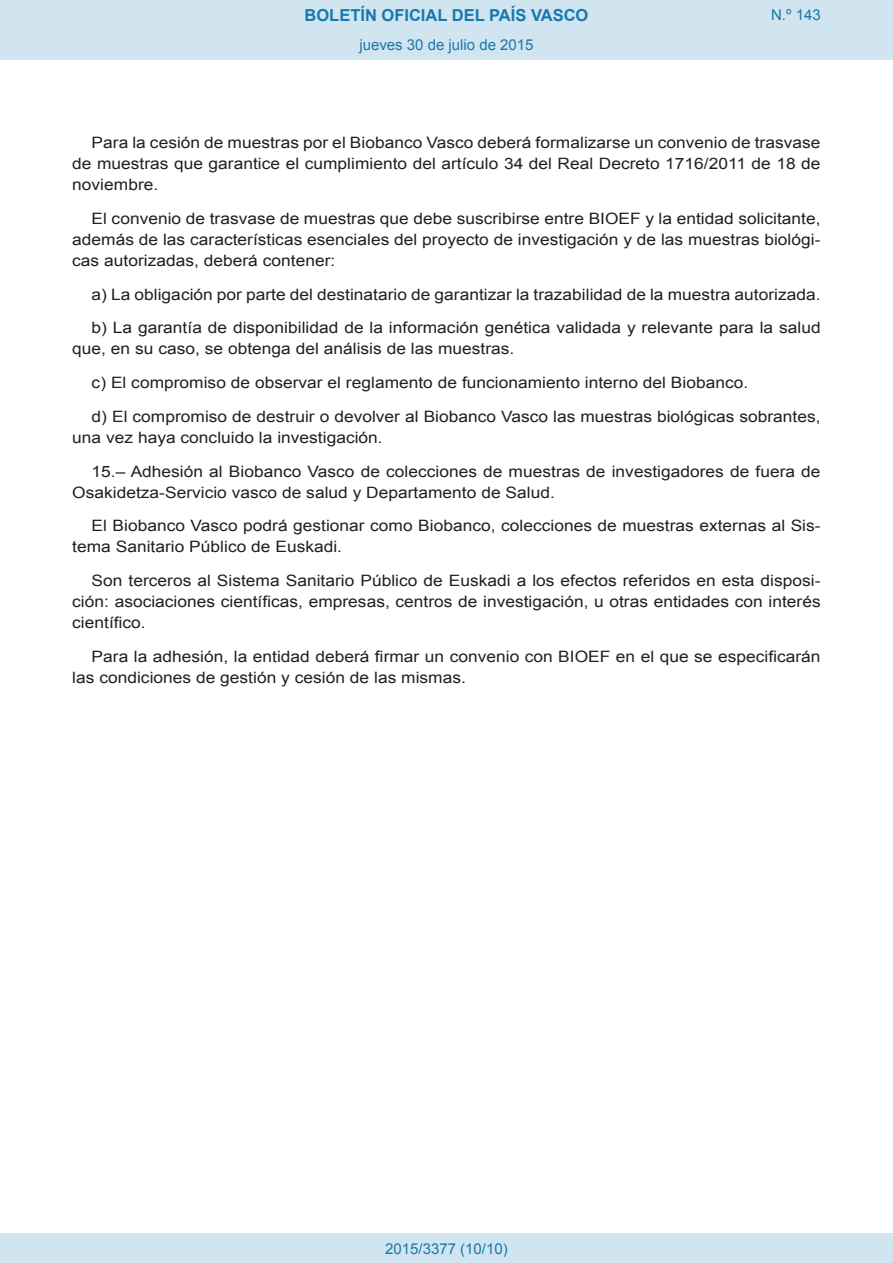
<style>
.page{position:relative;width:893px;height:1263px;background:#fff}
.page>*{position:absolute;margin:0;border:0;box-sizing:border-box;transform-origin:0 0}
.t1{font:700 16.5px "Arial";color:#1879ad}
.BOPVDetalle{font:15.6px/21px "Arial";color:#231f20;scale:1.11 1}
.Paginacion_Centro{font:15px "Arial";color:#1879ad}
</style>
<div class="page">
<div style="left:0;top:0;width:893px;height:60px;background:#d0e5f0"></div>
<div style="left:0;top:1233px;width:893px;height:30px;background:#d0e5f0"></div>
<p class="t1" style="left:305px;top:4px;width:285px">BOLETÍN OFICIAL DEL PAÍS VASCO</p>
<p class="Paginacion_Centro" style="left:359px;top:35px;width:176px">jueves 30 de julio de 2015</p>
<p class="Paginacion_Centro" style="left:771px;top:5px;width:51px">N.º 143</p>
<p class="BOPVDetalle" style="left:72px;top:132px;width:676px;text-align:justify;text-indent:19px">Para la cesión de muestras por el Biobanco Vasco deberá formalizarse un convenio de trasvase de muestras que garantice el cumplimiento del artículo 34 del Real Decreto 1716/2011 de 18 de noviembre.</p>
<p class="BOPVDetalle" style="left:72px;top:208px;width:676px;text-align:justify;text-indent:19px">El convenio de trasvase de muestras que debe suscribirse entre BIOEF y la entidad solicitante, además de las características esenciales del proyecto de investigación y de las muestras biológi&shy;cas autorizadas, deberá contener:</p>
<p class="BOPVDetalle" style="left:92px;top:284px;width:658px">a) La obligación por parte del destinatario de garantizar la trazabilidad de la muestra autorizada.</p>
<p class="BOPVDetalle" style="left:72px;top:318px;width:676px;text-indent:19px">b) La garantía de disponibilidad de la información genética validada y relevante para la salud que, en su caso, se obtenga del análisis de las muestras.</p>
<p class="BOPVDetalle" style="left:92px;top:372px;width:593px">c) El compromiso de observar el reglamento de funcionamiento interno del Biobanco.</p>
<p class="BOPVDetalle" style="left:72px;top:406px;width:676px;text-indent:19px">d) El compromiso de destruir o devolver al Biobanco Vasco las muestras biológicas sobrantes, una vez haya concluido la investigación.</p>
<p class="BOPVDetalle" style="left:72px;top:461px;width:676px;text-indent:19px">15.– Adhesión al Biobanco Vasco de colecciones de muestras de investigadores de fuera de<br>Osakidetza-Servicio vasco de salud y Departamento de Salud.</p>
<p class="BOPVDetalle" style="left:72px;top:516px;width:676px;text-indent:19px">El Biobanco Vasco podrá gestionar como Biobanco, colecciones de muestras externas al Sis&shy;tema Sanitario Público de Euskadi.</p>
<p class="BOPVDetalle" style="left:72px;top:570px;width:676px;text-align:justify;text-indent:19px">Son terceros al Sistema Sanitario Público de Euskadi a los efectos referidos en esta disposi&shy;ción: asociaciones científicas, empresas, centros de investigación, u otras entidades con interés científico.</p>
<p class="BOPVDetalle" style="left:72px;top:646px;width:676px;text-indent:19px">Para la adhesión, la entidad deberá firmar un convenio con BIOEF en el que se especificarán las condiciones de gestión y cesión de las mismas.</p>
<p class="Paginacion_Centro" style="left:385px;top:1238px;width:124px">2015/3377 (10/10)</p>
</div>
